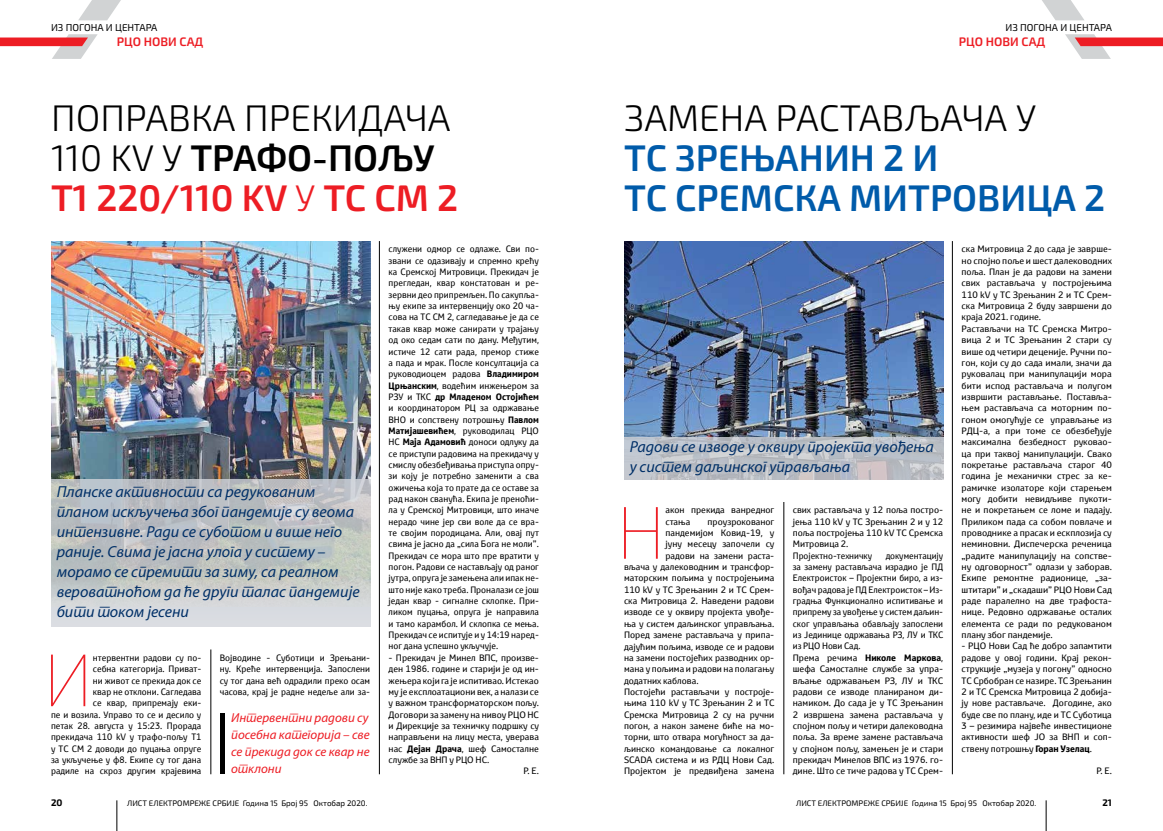
<style>
.page{position:relative;width:1163px;height:831px;background:#fff}
.page>*{position:absolute;margin:0;border:0;box-sizing:border-box;transform-origin:0 0}
.t1{font:100 74.7px "Exo 2.0";color:#ed1d24}
.t2{font:300 37px/40px "Exo 2.0";color:#000}
.t3{font:600 37px/40px "Exo 2.0";color:#005baa}
.t4{font:italic 16px/20px "Myriad Pro";color:#002f67}
.t5{font:italic 13px/17px "Myriad Pro";color:#ed1d24;text-align:justify}
.t6{font:600 12.3px "Exo 2.0";color:#ed1d24}
.t7{font:10px "Exo 2.0";color:#000}
.t8{font:700 9.5px "Exo 2.0";color:#000}
.t9{font:9px/11.3px "Toyota Text";color:#000}
.t10{font:9px/11.3px "Toyota Text";color:#000;scale:.96 1}
.t11{font:8px "Exo 2.0";color:#000}
.s1{font-weight:600}
.s2{font-weight:600;color:#ed1d24}
.s3{color:#ed1d24}
.s4{font-weight:700}
</style>
<div class="page">
<hr style="left:117px;top:800px;width:1px;height:31px;background:#000">
<hr style="left:1045px;top:800px;width:1px;height:31px;background:#000">
<svg style="left:0;top:0;width:121px;height:59px"></svg>
<svg style="left:1042px;top:0;width:120px;height:59px"></svg>
<hr style="left:952px;top:241px;width:1px;height:533px;background:#000">
<hr style="left:783px;top:502px;width:1px;height:272px;background:#000">
<hr style="left:379px;top:241px;width:1px;height:533px;background:#000">
<hr style="left:210px;top:649px;width:1px;height:125px;background:#000">
<hr style="left:220px;top:713px;width:4px;height:61px;background:#000">
<img style="left:51px;top:241px;width:319px;height:238px">
<img style="left:624px;top:241px;width:319px;height:196px">
<svg style="left:51px;top:479px;width:319px;height:147px;background:#c3c7c8"></svg>
<svg style="left:624px;top:437px;width:319px;height:42px;background:#bdc0c7"></svg>
<p class="t7" style="left:51px;top:21px;width:108px">ИЗ ПОГОНА И ЦЕНТАРА</p>
<p class="t7" style="left:1005px;top:21px;width:108px">ИЗ ПОГОНА И ЦЕНТАРА</p>
<h3 class="t6" style="left:117px;top:35px;width:88px">РЦО НОВИ САД</h3>
<h3 class="t6" style="left:958px;top:35px;width:88px">РЦО НОВИ САД</h3>
<h2 class="t2" style="left:51px;top:99px;width:408px">ПОПРАВКА ПРЕКИДАЧA<br>110 KV У <span class="s1">ТРАФО-ПОЉУ<br></span><span class="s2">Т1 220/110 KV</span> <span class="s3">У</span> <span class="s2">ТС СМ 2</span></h2>
<h2 class="t2" style="left:624px;top:99px;width:413px">ЗАМЕНА РАСТАВЉАЧА У</h2>
<h2 class="t3" style="left:624px;top:139px;width:482px">ТС ЗРЕЊАНИН 2 И<br>ТС СРЕМСКА МИТРОВИЦА 2</h2>
<p class="t4" style="left:57px;top:482px;width:304px">Планске активности са редукованим планом искључења због пандемије су веома интензивне. Ради се суботом и више него раније. Свима је јасна улога у систему – морамо се спремити за зиму, са реалном вероватноћом да ће други талас пандемије бити током јесени</p>
<h1 class="t1" style="left:44px;top:637px;width:51px">И</h1>
<p class="t9" style="left:51px;top:651px;width:152px;text-align:right">нтервентни радови су по-<br>себна категорија. Приват-<br>ни живот се прекида док се<br>квар не отклони. Сагледава<br>се квар, припремају еки-<br>пе и возила. Управо то се и десило у петак 28. августа у 15:23. Прорада прекидача 110 kV у трафо-пољу Т1 у ТС СМ 2 доводи до пуцања опруге за укључење у ф8. Екипе су тог дана радиле на скроз другим крајевима</p>
<p class="t9" style="left:220px;top:651px;width:152px;text-align:justify">Војводине - Суботици и Зрењани&shy;ну. Креће интервенција. Запослени су тог дана већ одрадили преко осам часова, крај је радне недеље али за-</p>
<h3 class="t5" style="left:231px;top:709px;width:140px">Интервентни радови су посебна категорија – све се прекида док се квар не отклони</h3>
<p class="t9" style="left:388px;top:243px;width:152px;text-align:justify">служени одмор се одлаже. Сви по&shy;звани се одазивају и спремно крећу ка Сремској Митровици. Прекидач је прегледан, квар констатован и ре&shy;зервни део припремљен. По сакупља&shy;њу екипе за интервенцију око 20 ча&shy;сова на ТС СМ 2, сагледавање је да се такав квар може санирати у трајању од око седам сати по дану. Међутим, истиче 12 сати рада, премор стиже а пада и мрак. После консултација са руководиоцем радова <span class="s4">Владимиром Црњанским</span>, водећим инжењером за РЗУ и ТКС <span class="s4">др Младеном Остојићем </span>и координатором РЦ за одржавање ВНО и сопствену потрошњу <span class="s4">Павлом Матијашевићем</span>, руководилац РЦО НС <span class="s4">Маја Адамовић</span> доноси одлуку да се приступи радовима на прекидачу у смислу обезбеђивања приступа опру&shy;зи коју је потребно заменити а сва ожичења која то прате да се оставе за рад након сванућа. Екипа је преноћи&shy;ла у Сремској Митровици, што иначе нерадо чине јер сви воле да се вра&shy;те својим породицама. Али, овај пут свима је јасно да „сила Бога не моли”.<br>Прекидач се мора што пре вратити у погон. Радови се настављају од раног јутра, опруга је замењена али ипак не&shy;што није како треба. Проналази се још један квар - сигналне склопке. При&shy;ликом пуцања, опруга је направила и тамо карамбол. И склопка се мења.<br>Прекидач се испитује и у 14:19 наред&shy;ног дана успешно укључује.</p>
<p class="t9" style="left:388px;top:651px;width:152px">- Прекидач је Минел ВПС, произве-</p>
<p class="t9" style="left:388px;top:663px;width:152px">ден 1986. године и старији је од ин-</p>
<p class="t9" style="left:388px;top:674px;width:152px">жењера који га је испитивао. Истекао</p>
<p class="t9" style="left:388px;top:685px;width:152px">му је експлоатациони век, а налази се</p>
<p class="t9" style="left:388px;top:697px;width:152px">у важном трансформаторском пољу.</p>
<p class="t9" style="left:388px;top:708px;width:152px">Договори за замену на нивоу РЦО НС</p>
<p class="t9" style="left:388px;top:720px;width:152px">и Дирекције за техничку подршку су</p>
<p class="t9" style="left:388px;top:731px;width:152px">направљени на лицу места, уверава</p>
<p class="t9" style="left:388px;top:742px;width:152px">нас <span class="s4">Дејан Драча</span>, шеф Самосталне</p>
<p class="t9" style="left:388px;top:754px;width:102px">службе за ВНП у РЦО НС.</p>
<p class="t9" style="left:523px;top:765px;width:17px">Р. Е.</p>
<h3 class="t4" style="left:629px;top:436px;width:305px">Радови се изводе у оквиру пројекта увођењa у систем даљинског управљања</h3>
<h1 class="t1" style="left:616px;top:490px;width:51px">Н</h1>
<p class="t9" style="left:665px;top:504px;width:110px">акон прекида ванредног стања</p>
<p class="t9" style="left:707px;top:515px;width:68px">проузрокованог</p>
<p class="t9" style="left:665px;top:527px;width:110px">пандемијом Ковид-19, у</p>
<p class="t9" style="left:665px;top:538px;width:110px">јуну месецу започели су</p>
<p class="t9" style="left:665px;top:549px;width:110px">радови на замени раста-</p>
<p class="t9" style="left:624px;top:561px;width:152px">вљача у далеководним и трансфор-</p>
<p class="t9" style="left:624px;top:572px;width:152px">маторским пољима у постројењима</p>
<p class="t9" style="left:624px;top:583px;width:152px">110 kV у ТС Зрењанин 2 и ТС Срем-</p>
<p class="t9" style="left:624px;top:595px;width:152px">ска Митровица 2. Наведени радови</p>
<p class="t9" style="left:624px;top:606px;width:152px">изводе се у оквиру пројекта увође-</p>
<p class="t9" style="left:624px;top:617px;width:152px">њa у систем даљинског управљања.</p>
<p class="t9" style="left:624px;top:629px;width:152px">Поред замене растављача у припа-</p>
<p class="t9" style="left:624px;top:640px;width:152px">дајућим пољима, изводе се и радови</p>
<p class="t9" style="left:624px;top:651px;width:152px">на замени постојећих разводних ор-</p>
<p class="t9" style="left:624px;top:663px;width:152px">мана у пољима и радови на полагању</p>
<p class="t9" style="left:624px;top:674px;width:76px">додатних каблова.</p>
<p class="t9" style="left:624px;top:686px;width:152px">Постојећи растављачи у построје-</p>
<p class="t9" style="left:624px;top:697px;width:152px">њима 110 kV у ТС Зрењанин 2 и ТС</p>
<p class="t9" style="left:624px;top:708px;width:152px">Сремска Митровица 2 су на ручни</p>
<p class="t9" style="left:624px;top:720px;width:152px">погон, а након замене биће на мо-</p>
<p class="t9" style="left:624px;top:731px;width:152px">торни, што отвара могућност за да-</p>
<p class="t9" style="left:624px;top:742px;width:152px">љинско командовање са локалног</p>
<p class="t9" style="left:624px;top:754px;width:152px">SCADA система и из РДЦ Нови Сад.</p>
<p class="t9" style="left:624px;top:765px;width:152px">Пројектом је предвиђена замена</p>
<p class="t9" style="left:792px;top:504px;width:152px">свих растављача у 12 поља постро&shy;јења 110 kV у ТС Зрењанин 2 и у 12 поља постројења 110 kV ТС Сремска<br>Митровица 2.<br>Пројектно-техничку</p>
<p class="t10" style="left:792px;top:549px;width:158px;text-indent:93px">документацију за замену растављача израдио је ПД<br>Електроисток – Пројектни биро, а из&shy;вођач радова је ПД Електроисток – Из&shy;градња Функционално испитивање и припрему за увођење у систем даљин&shy;ског управљања обављају запослени из Јединице одржавања РЗ, ЛУ и ТКС из РЦО Нови Сад.<br>Према речима <span class="s4">Николе Маркова</span>, шефа Самосталне службе за упра&shy;вљање одржавањем РЗ, ЛУ и ТКС радови се изводе планираном ди&shy;намиком. До сада је у ТС Зрењанин<br>2 извршена замена растављача у спојном пољу и четири далеководна поља. За време замене растављача у спојном пољу, замењен је и стари прекидач Минелов ВПС из 1976. го&shy;дине. Што се тиче радова у ТС Срем-</p>
<p class="t9" style="left:961px;top:243px;width:152px">ска Митровица 2 до сада је заврше&shy;но спојно поље и шест далеководних поља. План је да радови на замени свих растављача у постројењима<br>110 kV у ТС Зрењанин 2 и ТС Срем&shy;ска Митровица 2 буду завршени до краја 2021. године.<br>Растављачи на ТС Сремска Митро&shy;вица 2 и ТС Зрењанин 2 стари су више од четири деценије. Ручни по&shy;гон, који су до сада имали, значи да руковалац при манипулацији мора бити испод растављача и полугом извршити растављање. Поставља&shy;њем растављача са моторним по&shy;гоном омогућује се управљање из<br>РДЦ-а, а при томе се обезбеђује максимална безбедност руковао&shy;ца при таквој манипулацији. Свако покретање растављача старог 40 година је механички стрес за ке&shy;рамичке изолаторе који старењем могу добити невидљиве пукоти&shy;не и покретањем се ломе и падају.<br>Приликом пада са собом повлаче и проводнике а прасак и ескплозија су неминовни. Диспечерска реченица „радите манипулацију на сопстве&shy;ну одговорност” одлази у заборав.<br>Екипе ремонтне радионице, „за&shy;штитари” и „скадаши” РЦО Нови Сад раде паралелно на две трафоста&shy;нице. Редовно одржавање осталих елемента се ради по редукованом плану због пандемије.</p>
<p class="t9" style="left:961px;top:640px;width:152px;text-align:justify">- РЦО Нови Сад ће добро запамтити радове у овој години. Крај рекон&shy;струкције „музеја у погону” односно ТС Србобран се назире. ТС Зрењанин 2 и ТС Сремска Митровица 2 добија&shy;ју нове растављаче. Догодине, ако буде све по плану, иде и ТС Суботица 3 – резимира највеће инвестиционе активности шеф ЈО за ВНП и соп&shy;ствену потрошњу <span class="s4">Горан Узелац</span>.</p>
<p class="t9" style="left:1096px;top:765px;width:17px">Р. Е.</p>
<p class="t8" style="left:51px;top:797px;width:13px">20</p>
<p class="t11" style="left:127px;top:798px;width:242px">ЛИСТ ЕЛЕКТРОМРЕЖЕ СРБИЈЕ Година 15 Број 95 Октобар 2020.</p>
<p class="t11" style="left:796px;top:798px;width:242px">ЛИСТ ЕЛЕКТРОМРЕЖЕ СРБИЈЕ Година 15 Број 95 Октобар 2020.</p>
<p class="t8" style="left:1102px;top:797px;width:11px">21</p>
</div>
